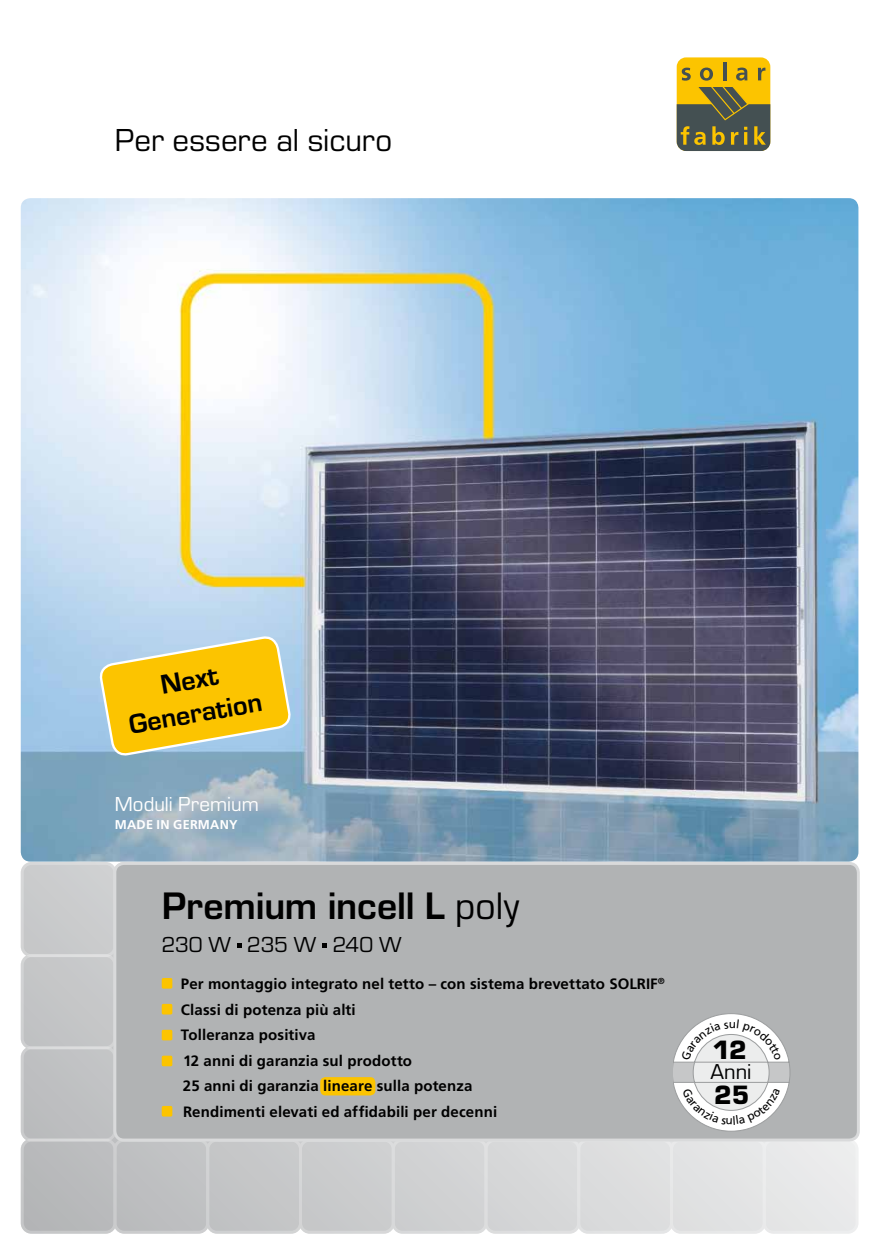
<style>
.page{position:relative;width:881px;height:1255px;background:#fff}
.page>*{position:absolute;margin:0;border:0;box-sizing:border-box;transform-origin:0 0}
.t1{font:700 39.75px "Eurostile";letter-spacing:-.005em;color:#000}
.t2{font:33px "Eurostile";color:#000}
.t3{font:700 28.05px/33.8px "Eurostile";color:#000;text-align:center}
.t4{font:700 24.45px "Eurostile";color:#000}
.t5{font:22.5px "Eurostile";letter-spacing:-.015em;color:#000}
.t6{font:21px "Eurostile";color:#fff}
.t7{font:19.95px "Eurostile";color:#000}
.t8{font:700 15px/26px "Frutiger";letter-spacing:.01em;color:#000}
.t9{font:700 12.75px "Frutiger";letter-spacing:.02em;color:#fff}
.s1{font-weight:400}
</style>
<div class="page">
<svg style="left:21px;top:864px;width:837px;height:369px;background:#cdcecf"></svg>
<div style="left:21px;top:862px;width:95px;height:95px;border:3px solid #fff;border-radius:9px"></div>
<div style="left:21px;top:954px;width:95px;height:95px;border:3px solid #fff;border-radius:9px"></div>
<div style="left:21px;top:1046px;width:95px;height:95px;border:3px solid #fff;border-radius:9px"></div>
<div style="left:21px;top:1138px;width:95px;height:95px;border:3px solid #fff;border-radius:9px"></div>
<div style="left:113px;top:1138px;width:96px;height:95px;border:3px solid #fff;border-radius:9px"></div>
<div style="left:206px;top:1138px;width:96px;height:95px;border:3px solid #fff;border-radius:9px"></div>
<div style="left:299px;top:1138px;width:95px;height:95px;border:3px solid #fff;border-radius:9px"></div>
<div style="left:391px;top:1138px;width:96px;height:95px;border:3px solid #fff;border-radius:9px"></div>
<div style="left:484px;top:1138px;width:96px;height:95px;border:3px solid #fff;border-radius:9px"></div>
<div style="left:577px;top:1138px;width:95px;height:95px;border:3px solid #fff;border-radius:9px"></div>
<div style="left:669px;top:1138px;width:96px;height:95px;border:3px solid #fff;border-radius:9px"></div>
<div style="left:762px;top:1138px;width:96px;height:95px;border:3px solid #fff;border-radius:9px"></div>
<div style="left:115px;top:863px;width:743px;height:276px;background:#b1b3b4;border-radius:9px"></div>
<div style="left:113px;top:862px;width:746px;height:279px;border:3px solid #d9dadb;border-radius:9px"></div>
<div style="left:676px;top:57px;width:94px;height:94px;background:#fcc400;border-radius:9px"></div>
<svg style="left:723px;top:62px;width:3px;height:6px"></svg>
<svg style="left:676px;top:68px;width:94px;height:83px"></svg>
<img style="left:21px;top:198px;width:837px;height:663px">
<svg style="left:99px;top:622px;width:192px;height:148px;background:#d6c565"></svg>
<svg style="left:237px;top:943px;width:4px;height:4px"></svg>
<svg style="left:322px;top:943px;width:4px;height:4px"></svg>
<div style="left:320px;top:1077px;width:55px;height:18px;background:#fcc400;border-radius:5px"></div>
<div style="left:162px;top:977px;width:10px;height:11px;background:#fcc400;border-radius:2px"></div>
<div style="left:162px;top:1003px;width:10px;height:11px;background:#fcc400;border-radius:2px"></div>
<div style="left:162px;top:1029px;width:10px;height:11px;background:#fcc400;border-radius:2px"></div>
<div style="left:162px;top:1055px;width:10px;height:11px;background:#fcc400;border-radius:2px"></div>
<div style="left:162px;top:1105px;width:10px;height:11px;background:#fcc400;border-radius:2px"></div>
<svg style="left:673px;top:1013px;width:117px;height:118px"></svg>
<h2 class="t2" style="left:115px;top:122px;width:279px">Per essere al sicuro</h2>
<h3 class="t3" style="left:120px;top:675px;width:136px;rotate:-10deg">Next<br>Generation</h3>
<h3 class="t6" style="left:115px;top:793px;width:145px">Moduli Premium</h3>
<p class="t9" style="left:115px;top:817px;width:124px">Made in Germany</p>
<h1 class="t1" style="left:162px;top:883px;width:359px">Premium incell L <span class="s1">poly</span></h1>
<h3 class="t5" style="left:162px;top:932px;width:241px">230 W 235 W 240 W</h3>
<p class="t8" style="left:181px;top:970px;width:485px">Per montaggio integrato nel tetto – con sistema brevettato SOLRI F<sup>® </sup>Classi di potenza più alti<br>Tolleranza positiva<br>12 anni di garanzia sul prodotto</p>
<p class="t8" style="left:181px;top:1072px;width:317px">25 anni di garanzia lineare sulla potenza<br>Rendimenti elevati ed affidabili per decenni</p>
<h3 class="t4" style="left:712px;top:1034px;width:36px">12</h3>
<h3 class="t4" style="left:713px;top:1080px;width:37px">25</h3>
<h3 class="t7" style="left:710px;top:1060px;width:42px">Anni</h3>
</div>
